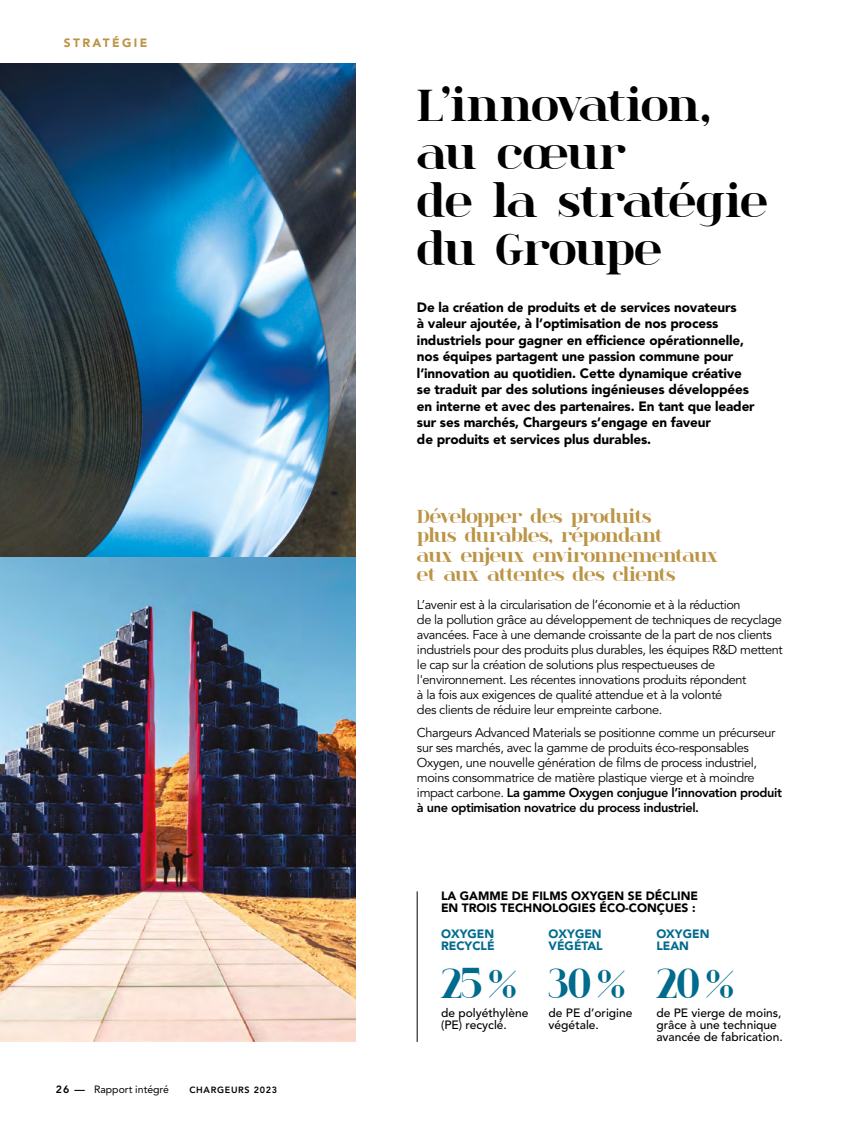
<style>
.page{position:relative;width:851px;height:1127px;background:#fff}
.page>*{position:absolute;margin:0;border:0;box-sizing:border-box;transform-origin:0 0}
.Ri_Texte_marge{font:700 46.5px/48px "spinwerad";letter-spacing:-.02em;color:#000}
.t1{font:700 42px "spinwerad";color:#006b8d}
.t2{font:700 19.5px/19.5px "spinwerad";letter-spacing:-.03em;color:#bb9446}
.t3{font:900 13.5px/16.5px "Avenir LT Std";letter-spacing:-.01em;color:#000}
.t4{font:12.75px/15px "Avenir LT Std";letter-spacing:-.03em;color:#000}
.t5{font:500 12px/12px "Avenir LT Std";color:#000}
.t6{font:900 12px/12px "Avenir LT Std";color:#000}
.t7{font:900 12px/12px "Avenir LT Std";color:#006b8d}
.t8{font:900 12px "Avenir LT Std";letter-spacing:.2em;color:#bb9446}
.t9{font:10.5px "Avenir LT Std";color:#000}
.t10{font:800 10.5px "Avenir LT Std";color:#000}
.t11{font:800 9px "Avenir LT Std";letter-spacing:.075em;color:#000}
.s1{font-weight:800}
</style>
<div class="page">
<img style="left:0;top:64px;width:355px;height:977px">
<hr style="left:417px;top:891px;width:1px;height:151px;background:#000">
<p class="t8" style="left:64px;top:36px;width:85px">STRATÉGIE</p>
<p class="t10" style="left:56px;top:1083px;width:31px">26 —</p>
<p class="t9" style="left:94px;top:1083px;width:76px">Rapport intégré</p>
<p class="t11" style="left:189px;top:1084px;width:89px">CHARGEURS 2023</p>
<p class="Ri_Texte_marge" style="left:417px;top:79px;width:352px">L’innovation, au cœur<br>de la stratégie du Groupe</p>
<p class="t3" style="left:417px;top:299px;width:339px">De la création de produits et de services novateurs<br>à valeur ajoutée, à l’optimisation de nos process industriels pour gagner en efficience opérationnelle, nos équipes partagent une passion commune pour l’innovation au quotidien. Cette dynamique créative se traduit par des solutions ingénieuses développées en interne et avec des partenaires. En tant que leader sur ses marchés, Chargeurs s’engage en faveur<br>de produits et services plus durables.</p>
<p class="t2" style="left:417px;top:505px;width:302px">Développer des produits<br>plus durables, répondant<br>aux enjeux environnementaux et aux attentes des clients</p>
<p class="t4" style="left:417px;top:597px;width:367px">L’avenir est à la circularisation de l’économie et à la réduction<br>de la pollution grâce au développement de techniques de recyclage avancées. Face à une demande croissante de la part de nos clients industriels pour des produits plus durables, les équipes R&amp;D mettent le cap sur la création de solutions plus respectueuses de l'environnement. Les récentes innovations produits répondent<br>à la fois aux exigences de qualité attendue et à la volonté<br>des clients de réduire leur empreinte carbone.</p>
<p class="t4" style="left:417px;top:726px;width:366px">Chargeurs Advanced Materials se positionne comme un précurseur sur ses marchés, avec la gamme de produits éco-responsables Oxygen, une nouvelle génération de films de process industriel, moins consommatrice de matière plastique vierge et à moindre impact carbone. <span class="s1">La gamme Oxygen conjugue l’innovation produit à une optimisation novatrice du process industriel.</span></p>
<p class="t6" style="left:441px;top:890px;width:258px">LA GAMME DE FILMS OXYGEN SE DÉCLINE<br>EN TROIS TECHNOLOGIES ÉCO-CONÇUES :</p>
<p class="t7" style="left:548px;top:927px;width:56px">OXYGEN<br>VÉGÉTAL</p>
<p class="t1" style="left:548px;top:954px;width:79px">30%</p>
<p class="t5" style="left:548px;top:1007px;width:85px">de PE d’origine végétale.</p>
<p class="t7" style="left:441px;top:927px;width:55px">OXYGEN<br>RECYCLÉ</p>
<p class="t1" style="left:441px;top:954px;width:78px">25%</p>
<p class="t5" style="left:441px;top:1007px;width:89px">de polyéthylène (PE) recyclé.</p>
<p class="t7" style="left:656px;top:927px;width:55px">OXYGEN<br>LEAN</p>
<p class="t1" style="left:656px;top:954px;width:80px">20%</p>
<p class="t5" style="left:656px;top:1007px;width:128px">de PE vierge de moins, grâce à une technique avancée de fabrication.</p>
</div>
